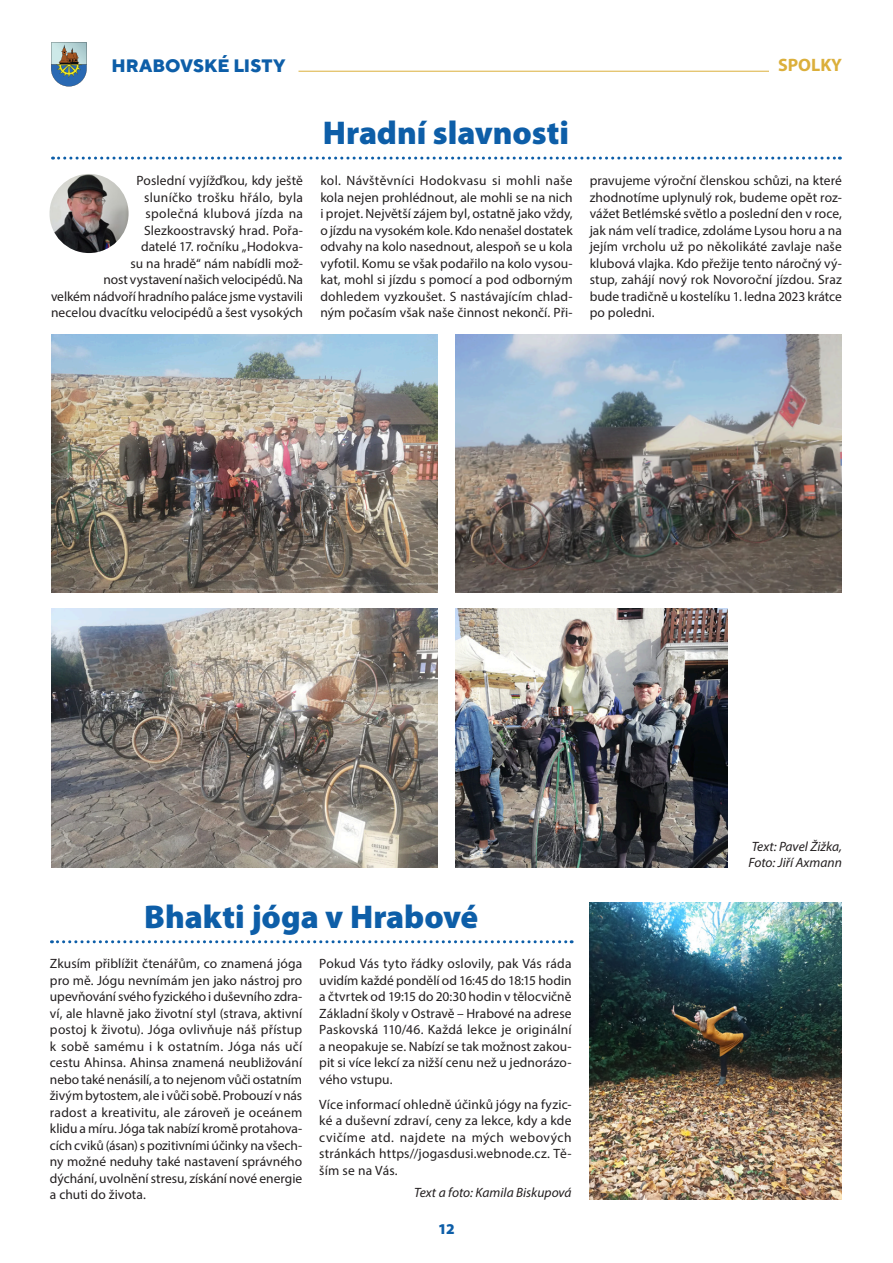
<style>
.page{position:relative;width:893px;height:1263px;background:#fff}
.page>*{position:absolute;margin:0;border:0;box-sizing:border-box;transform-origin:0 0}
.t1{font:900 33px "Myriad Pro";color:#0d5ea8}
.t2{font:800 18px "TT Norms";letter-spacing:.005em;color:#0d5ea8}
.t3{font:700 18px "Myriad Pro";color:#dbaf3b}
.t4{font:900 15px "Myriad Pro";color:#0d5ea8}
.t5{font:13.5px/16.5px "Myriad Pro";letter-spacing:.005em;color:#231f20;text-align:justify}
.t6{font:italic 13.5px/16.5px "Myriad Pro";color:#231f20}
</style>
<div class="page">
<hr style="left:298px;top:71px;width:493px;height:1px;background:#dbaf3b">
<svg style="left:51px;top:43px;width:36px;height:43px;background:#849ca2"></svg>
<svg style="left:53px;top:157px;width:787px;height:3px"></svg>
<svg style="left:51px;top:940px;width:521px;height:3px"></svg>
<img style="left:49px;top:174px;width:80px;height:79px;border-radius:40px">
<div style="left:769px;top:49px;width:73px;height:31px;background:#fff"></div>
<img style="left:51px;top:335px;width:386px;height:258px">
<img style="left:51px;top:609px;width:386px;height:258px">
<img style="left:456px;top:335px;width:386px;height:258px">
<img style="left:456px;top:609px;width:271px;height:258px">
<img style="left:590px;top:903px;width:252px;height:296px">
<h2 class="t2" style="left:111px;top:54px;width:176px">HRABOVSKÉ LISTY</h2>
<h1 class="t1" style="left:323px;top:114px;width:248px">Hradní slavnosti</h1>
<h2 class="t3" style="left:778px;top:53px;width:65px">SPOLKY</h2>
<p class="t5" style="left:51px;top:172px;width:254px;text-align:right">Poslední vyjížďkou, kdy ještě<br>sluníčko trošku hřálo, byla<br>společná klubová jízda na Slezkoostravský hrad. Pořa-<br>datelé 17. ročníku „Hodokva-<br>su na hradě“ nám nabídli mož-<br>nost vystavení našich velocipédů. Na<br>velkém nádvoří hradního paláce jsme vystavili necelou dvacítku velocipédů a šest vysokých</p>
<p class="t5" style="left:320px;top:172px;width:254px">kol. Návštěvníci Hodokvasu si mohli naše kola nejen prohlédnout, ale mohli se na nich i projet. Největší zájem byl, ostatně jako vždy, o jízdu na vysokém kole. Kdo nenašel dostatek odvahy na kolo nasednout, alespoň se u kola vyfotil. Komu se však podařilo na kolo vysou&shy;kat, mohl si jízdu s pomocí a pod odborným dohledem vyzkoušet. S nastávajícím chlad&shy;ným počasím však naše činnost nekončí. Při-</p>
<p class="t5" style="left:590px;top:172px;width:254px">pravujeme výroční členskou schůzi, na které zhodnotíme uplynulý rok, budeme opět roz&shy;vážet Betlémské světlo a poslední den v roce, jak nám velí tradice, zdoláme Lysou horu a na jejím vrcholu už po několikáté zavlaje naše klubová vlajka. Kdo přežije tento náročný vý&shy;stup, zahájí nový rok Novoroční jízdou. Sraz bude tradičně u kostelíku 1. ledna 2023 krátce po poledni.</p>
<h1 class="t1" style="left:144px;top:898px;width:335px">Bhakti jóga v Hrabové</h1>
<p class="t5" style="left:50px;top:955px;width:254px">Zkusím přiblížit čtenářům, co znamená jóga pro mě. Jógu nevnímám jen jako nástroj pro upevňování svého fyzického i duševního zdra&shy;ví, ale hlavně jako životní styl (strava, aktivní postoj k životu). Jóga ovlivňuje náš přístup k sobě samému i k ostatním. Jóga nás učí cestu Ahinsa. Ahinsa znamená neubližování nebo také nenásilí, a to nejenom vůči ostatním živým bytostem, ale i vůči sobě. Probouzí v nás radost a kreativitu, ale zároveň je oceánem klidu a míru. Jóga tak nabízí kromě protahova&shy;cích cviků (ásan) s pozitivními účinky na všech&shy;ny možné neduhy také nastavení správného dýchání, uvolnění stresu, získání nové energie a chuti do života.</p>
<p class="t5" style="left:319px;top:955px;width:254px">Pokud Vás tyto řádky oslovily, pak Vás ráda uvidím každé pondělí od 16:45 do 18:15 hodin a čtvrtek od 19:15 do 20:30 hodin v tělocvičně Základní školy v Ostravě – Hrabové na adrese Paskovská 110/46. Každá lekce je originální a neopakuje se. Nabízí se tak možnost zakou&shy;pit si více lekcí za nižší cenu než u jednorázo&shy;vého vstupu.</p>
<p class="t5" style="left:319px;top:1095px;width:254px">Více informací ohledně účinků jógy na fyzic&shy;ké a duševní zdraví, ceny za lekce, kdy a kde cvičíme atd. najdete na mých webových stránkách https//jogasdusi.webnode.cz. Tě&shy;ším se na Vás.</p>
<p class="t6" style="left:414px;top:1184px;width:159px">Text a foto: Kamila Biskupová</p>
<p class="t4" style="left:438px;top:1220px;width:18px">12</p>
<p class="t6" style="left:748px;top:837px;width:95px">Text: Pavel Žižka,<br>Foto: Jiří Axmann</p>
</div>
